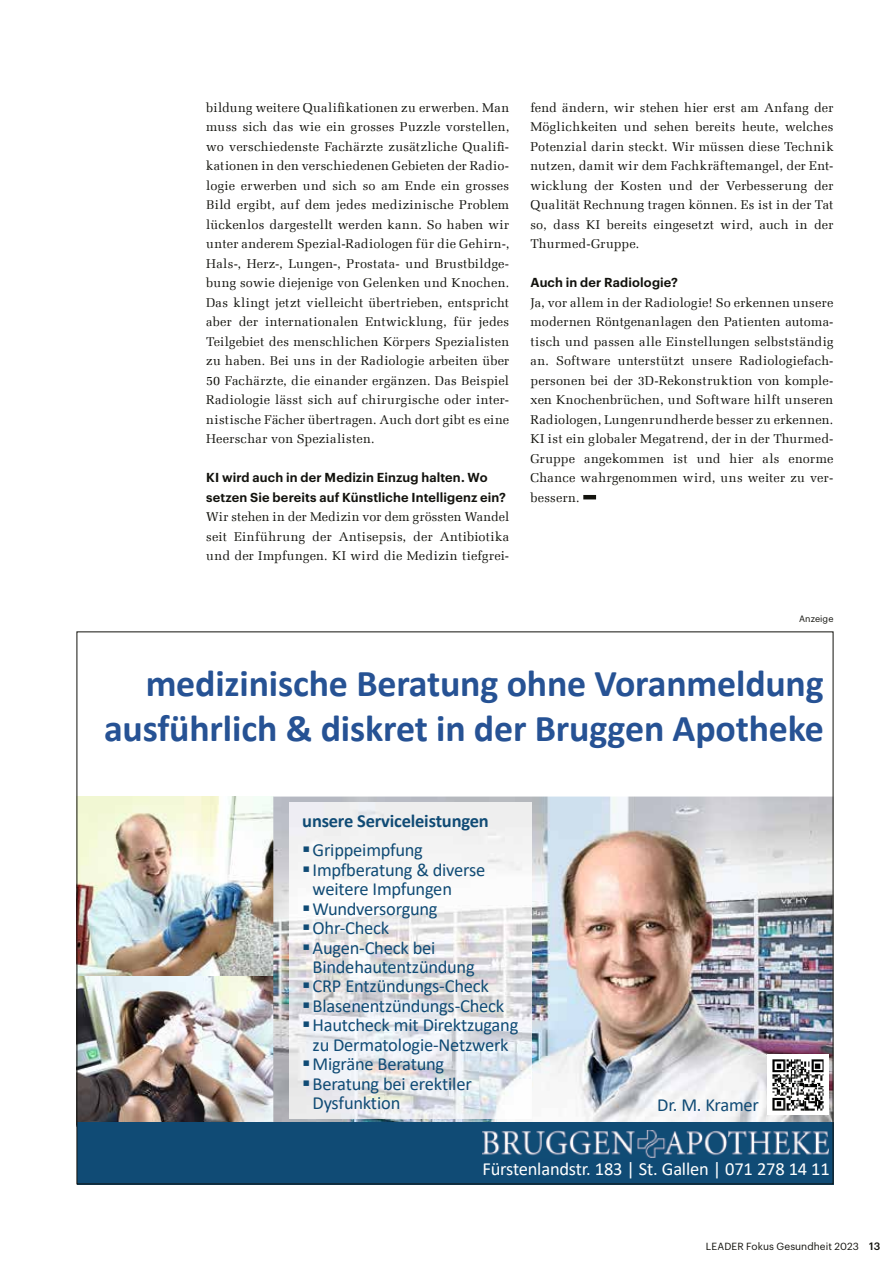
<style>
.page{position:relative;width:893px;height:1263px;background:#fff}
.page>*{position:absolute;margin:0;border:0;box-sizing:border-box;transform-origin:0 0}
.t1{font:700 37.95px/44.5px "Calibri";letter-spacing:-.005em;color:#265294;text-align:right}
.t2{font:18.45px/19.4px "Calibri";letter-spacing:-.015em;color:#104b75}
.t3{font:18.45px "Calibri";letter-spacing:-.01em;color:#fff}
.t4{font:700 18.45px "Calibri";letter-spacing:-.015em;color:#104b75}
.t5{font:12.75px/19.5px "Melior Com";letter-spacing:.015em;color:#12120d;text-align:justify}
.t6{font:600 12.75px/19.5px "Graphik";letter-spacing:.01em;color:#12120d}
.t7{font:10.2px "Graphik";letter-spacing:.01em;color:#12120d}
.t8{font:9px "Graphik";letter-spacing:.01em;color:#12120d}
.s1{font-weight:500;font-size:10.5px}
</style>
<div class="page">
<hr style="left:583px;top:495px;width:13px;height:4px;background:#12120d">
<img style="left:79px;top:796px;width:194px;height:180px">
<img style="left:79px;top:976px;width:194px;height:146px">
<img style="left:273px;top:796px;width:558px;height:326px">
<div style="left:77px;top:1122px;width:756px;height:62px;background:#104b75"></div>
<img style="left:767px;top:1054px;width:61px;height:61px">
<img style="left:289px;top:802px;width:243px;height:317px">
<img style="left:482px;top:1130px;width:347px;height:28px">
<p class="t5" style="left:206px;top:98px;width:304px">bildung weitere Qualifikationen zu erwerben. Man muss sich das wie ein grosses Puzzle vorstellen, wo verschiedenste Fachärzte zusätzliche Qualifi&shy;kationen in den verschiedenen Gebieten der Radio&shy;logie erwerben und sich so am Ende ein grosses Bild ergibt, auf dem jedes medizinische Problem lückenlos dargestellt werden kann. So haben wir unter anderem Spezial-Radiologen für die Gehirn-, Hals-, Herz-, Lungen-, Prostata- und Brustbildge&shy;bung sowie diejenige von Gelenken und Knochen.<br>Das klingt jetzt vielleicht übertrieben, entspricht aber der internationalen Entwicklung, für jedes Teilgebiet des menschlichen Körpers Spezialisten zu haben. Bei uns in der Radiologie arbeiten über 50 Fachärzte, die einander ergänzen. Das Beispiel Radiologie lässt sich auf chirurgische oder inter&shy;nistische Fächer übertragen. Auch dort gibt es eine Heerschar von Spezialisten.</p>
<p class="t6" style="left:206px;top:467px;width:301px">KI wird auch in der Medizin Einzug halten. Wo setzen Sie bereits auf Künstliche Intelligenz ein?</p>
<p class="t5" style="left:206px;top:507px;width:304px">Wir stehen in der Medizin vor dem grössten Wandel seit Einführung der Antisepsis, der Antibiotika und der Impfungen. KI wird die Medizin tiefgrei-</p>
<p class="t5" style="left:530px;top:98px;width:304px">fend ändern, wir stehen hier erst am Anfang der Möglichkeiten und sehen bereits heute, welches Potenzial darin steckt. Wir müssen diese Technik nutzen, damit wir dem Fachkräftemangel, der Ent&shy;wicklung der Kosten und der Verbesserung der Qualität Rechnung tragen können. Es ist in der Tat so, dass KI bereits eingesetzt wird, auch in der Thurmed-Gruppe.</p>
<p class="t6" style="left:530px;top:272px;width:149px">Auch in der Radiologie?</p>
<p class="t5" style="left:530px;top:292px;width:304px">Ja, vor allem in der Radiologie! So erkennen unsere modernen Röntgenanlagen den Patienten automa&shy;tisch und passen alle Einstellungen selbstständig an. Software unterstützt unsere Radiologiefach&shy;personen bei der 3D-Rekonstruktion von komple&shy;xen Knochenbrüchen, und Software hilft unseren Radiologen, Lungenrundherde besser zu erkennen.<br>KI ist ein globaler Megatrend, der in der Thurmed-Gruppe angekommen ist und hier als enorme Chance wahrgenommen wird, uns weiter zu ver&shy;bessern.</p>
<p class="t8" style="left:799px;top:612px;width:36px">Anzeige</p>
<h1 class="t1" style="left:104px;top:661px;width:721px">medizinische Beratung ohne Voranmeldung ausführlich &amp; diskret in der Bruggen Apotheke</h1>
<h2 class="t4" style="left:302px;top:808px;width:188px">unsere Serviceleistungen</h2>
<h2 class="t2" style="left:302px;top:840px;width:122px">▪Grippeimpfung</h2>
<h2 class="t2" style="left:313px;top:859px;width:174px;text-indent:-10px">▪Impfberatung &amp; diverse weitere Impfungen</h2>
<h2 class="t2" style="left:302px;top:898px;width:137px">▪Wundversorgung</h2>
<h2 class="t2" style="left:302px;top:918px;width:89px">▪Ohr-Check</h2>
<h2 class="t2" style="left:313px;top:937px;width:164px;text-indent:-10px">▪Augen-Check bei<br>Bindehautentzündung</h2>
<h2 class="t2" style="left:302px;top:976px;width:188px">▪CRP Entzündungs-Check</h2>
<h2 class="t2" style="left:302px;top:995px;width:204px">▪Blasenentzündungs-Check</h2>
<h2 class="t2" style="left:302px;top:1015px;width:218px;text-align:center">▪Hautcheck mit Direktzugang zu Dermatologie-Netzwerk</h2>
<h2 class="t2" style="left:302px;top:1054px;width:144px">▪Migräne Beratung</h2>
<h2 class="t2" style="left:313px;top:1073px;width:161px;text-indent:-10px">▪Beratung bei erektiler<br>Dysfunktion</h2>
<h2 class="t2" style="left:657px;top:1095px;width:103px">Dr. M. Kramer</h2>
<h2 class="t3" style="left:482px;top:1156px;width:349px">Fürstenlandstr. 183 | St. Gallen | 071 278 14 11</h2>
<h2 class="t3" style="left:685px;top:1157px;width:6px">l</h2>
<p class="t7" style="left:706px;top:1239px;width:176px">LEADER Fokus Gesundheit 2023 <span class="s1">13</span></p>
</div>
